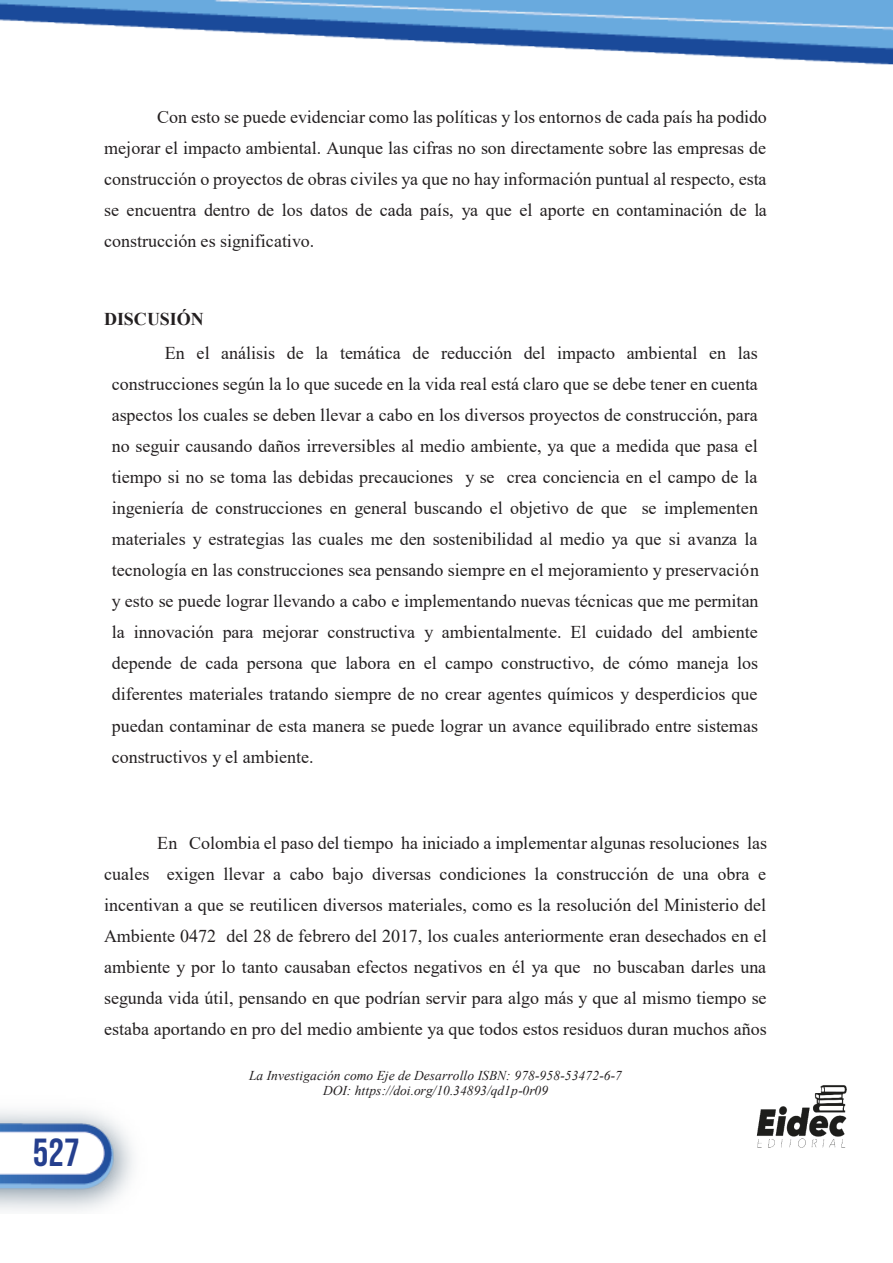
<style>
.page{position:relative;width:893px;height:1263px;background:#fff}
.page>*{position:absolute;margin:0;border:0;box-sizing:border-box;transform-origin:0 0}
.t1{font:39px "Bebas Neue";color:#253f8e}
.t2{font:18px/31px "Times New Roman";color:#231f20;text-align:justify}
.t3{font:700 18px "Times New Roman";letter-spacing:-.005em;color:#231f20}
.t4{font:italic 13.5px/15.6px "Times New Roman";letter-spacing:.01em;color:#231f20;text-align:center}
</style>
<div class="page">
<img style="left:0;top:0;width:893px;height:1188px">
<img style="left:744px;top:1062px;width:114px;height:106px">
<p class="t2" style="left:104px;top:101px;width:664px;text-indent:53px">Con esto se puede evidenciar como las políticas y los entornos de cada país ha podido mejorar el impacto ambiental. Aunque las cifras no son directamente sobre las empresas de construcción o proyectos de obras civiles ya que no hay información puntual al respecto, esta se encuentra dentro de los datos de cada país, ya que el aporte en contaminación de la construcción es significativo.</p>
<p class="t3" style="left:104px;top:306px;width:101px">DISCUSIÓN</p>
<p class="t2" style="left:112px;top:337px;width:649px;text-indent:53px">En el análisis de la temática de reducción del impacto ambiental en las construcciones según la lo que sucede en la vida real está claro que se debe tener en cuenta aspectos los cuales se deben llevar a cabo en los diversos proyectos de construcción, para no seguir causando daños irreversibles al medio ambiente, ya que a medida que pasa el tiempo si no se toma las debidas precauciones y se crea conciencia en el campo de la ingeniería de construcciones en general buscando el objetivo de que se implementen materiales y estrategias las cuales me den sostenibilidad al medio ya que si avanza la tecnología en las construcciones sea pensando siempre en el mejoramiento y preservación y esto se puede lograr llevando a cabo e implementando nuevas técnicas que me permitan la innovación para mejorar constructiva y ambientalmente. El cuidado del ambiente depende de cada persona que labora en el campo constructivo, de cómo maneja los diferentes materiales tratando siempre de no crear agentes químicos y desperdicios que puedan contaminar de esta manera se puede lograr un avance equilibrado entre sistemas constructivos y el ambiente.</p>
<h1 class="t1" style="left:33px;top:1130px;width:48px">527</h1>
<p class="t2" style="left:104px;top:826px;width:665px;text-indent:53px">En Colombia el paso del tiempo ha iniciado a implementar algunas resoluciones las cuales exigen llevar a cabo bajo diversas condiciones la construcción de una obra e incentivan a que se reutilicen diversos materiales, como es la resolución del Ministerio del Ambiente 0472 del 28 de febrero del 2017, los cuales anteriormente eran desechados en el ambiente y por lo tanto causaban efectos negativos en él ya que no buscaban darles una segunda vida útil, pensando en que podrían servir para algo más y que al mismo tiempo se estaba aportando en pro del medio ambiente ya que todos estos residuos duran muchos años</p>
<p class="t4" style="left:249px;top:1067px;width:374px">La Investigación como Eje de Desarrollo ISBN: 978-958-53472-6-7<br>DOI: https://doi.org/10.34893/qd1p-0r09</p>
</div>
